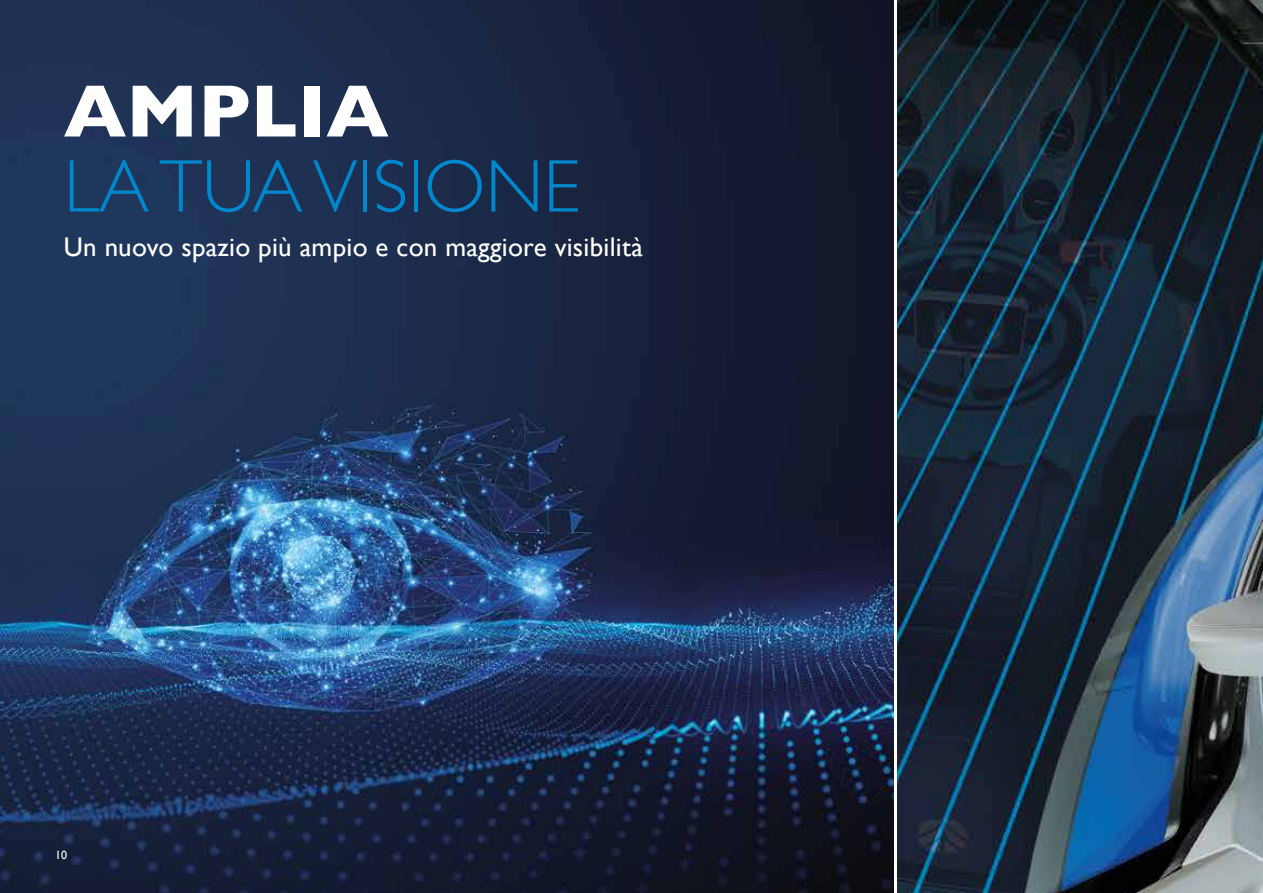
<style>
.page{position:relative;width:1263px;height:893px;background:#fff}
.page>*{position:absolute;margin:0;border:0;box-sizing:border-box;transform-origin:0 0}
.t1{font:300 75px "Gill Sans";color:#0087cc}
.t2{font:700 75px "Gill Sans";color:#fff}
.t3{font:27px "Gill Sans";letter-spacing:.01em;color:#fff}
.t4{font:12px "Gill Sans";color:#fff}
</style>
<div class="page">
<img style="left:0;top:0;width:893px;height:893px">
<img style="left:897px;top:0;width:366px;height:893px">
<h1 class="t2" style="left:64px;top:52px;width:326px">AMPLIA</h1>
<h1 class="t1" style="left:64px;top:128px;width:518px">LA TUA VISIONE</h1>
<p class="t3" style="left:64px;top:231px;width:581px">Un nuovo spazio più ampio e con maggiore visibilità</p>
<p class="t4" style="left:55px;top:848px;width:13px">10</p>
</div>
